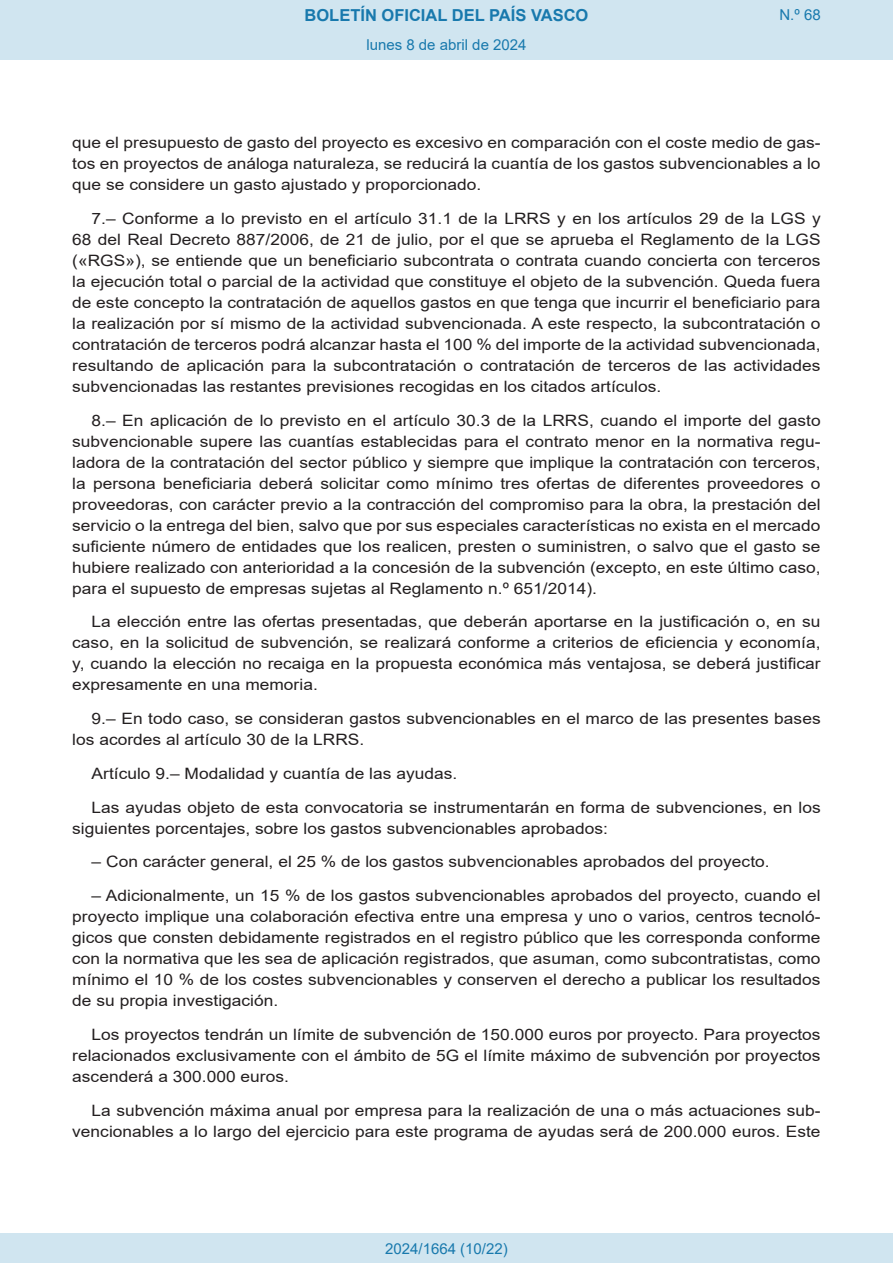
<style>
.page{position:relative;width:893px;height:1263px;background:#fff}
.page>*{position:absolute;margin:0;border:0;box-sizing:border-box;transform-origin:0 0}
.t1{font:700 16.5px "Arial";color:#1879ad}
.BOPVDetalle{font:15.6px/21px "Arial";color:#231f20;text-align:justify;scale:1.11 1}
.Paginacion_Centro{font:15px "Arial";color:#1879ad}
</style>
<div class="page">
<div style="left:0;top:0;width:893px;height:60px;background:#d0e5f0"></div>
<div style="left:0;top:1233px;width:893px;height:30px;background:#d0e5f0"></div>
<p class="t1" style="left:305px;top:3px;width:285px">BOLETÍN OFICIAL DEL PAÍS VASCO</p>
<p class="Paginacion_Centro" style="left:366px;top:35px;width:162px">lunes 8 de abril de 2024</p>
<p class="Paginacion_Centro" style="left:779px;top:5px;width:43px">N.º 68</p>
<p class="BOPVDetalle" style="left:72px;top:132px;width:676px">que el presupuesto de gasto del proyecto es excesivo en comparación con el coste medio de gas&shy;tos en proyectos de análoga naturaleza, se reducirá la cuantía de los gastos subvencionables a lo que se considere un gasto ajustado y proporcionado.</p>
<p class="BOPVDetalle" style="left:72px;top:208px;width:676px;text-indent:19px">7.– Conforme a lo previsto en el artículo 31.1 de la LRRS y en los artículos 29 de la LGS y 68 del Real Decreto 887/2006, de 21 de julio, por el que se aprueba el Reglamento de la LGS («RGS»), se entiende que un beneficiario subcontrata o contrata cuando concierta con terceros la ejecución total o parcial de la actividad que constituye el objeto de la subvención. Queda fuera de este concepto la contratación de aquellos gastos en que tenga que incurrir el beneficiario para la realización por sí mismo de la actividad subvencionada. A este respecto, la subcontratación o contratación de terceros podrá alcanzar hasta el 100 % del importe de la actividad subvencionada, resultando de aplicación para la subcontratación o contratación de terceros de las actividades subvencionadas las restantes previsiones recogidas en los citados artículos.</p>
<p class="BOPVDetalle" style="left:72px;top:410px;width:676px;text-indent:19px">8.– En aplicación de lo previsto en el artículo 30.3 de la LRRS, cuando el importe del gasto subvencionable supere las cuantías establecidas para el contrato menor en la normativa regu&shy;ladora de la contratación del sector público y siempre que implique la contratación con terceros, la persona beneficiaria deberá solicitar como mínimo tres ofertas de diferentes proveedores o proveedoras, con carácter previo a la contracción del compromiso para la obra, la prestación del servicio o la entrega del bien, salvo que por sus especiales características no exista en el mercado suficiente número de entidades que los realicen, presten o suministren, o salvo que el gasto se hubiere realizado con anterioridad a la concesión de la subvención (excepto, en este último caso, para el supuesto de empresas sujetas al Reglamento n.º 651/2014).</p>
<p class="BOPVDetalle" style="left:72px;top:611px;width:676px;text-indent:19px">La elección entre las ofertas presentadas, que deberán aportarse en la justificación o, en su caso, en la solicitud de subvención, se realizará conforme a criterios de eficiencia y economía, y, cuando la elección no recaiga en la propuesta económica más ventajosa, se deberá justificar expresamente en una memoria.</p>
<p class="BOPVDetalle" style="left:72px;top:708px;width:676px;text-indent:19px">9.– En todo caso, se consideran gastos subvencionables en el marco de las presentes bases los acordes al artículo 30 de la LRRS.</p>
<p class="BOPVDetalle" style="left:92px;top:763px;width:331px">Artículo 9.– Modalidad y cuantía de las ayudas.</p>
<p class="BOPVDetalle" style="left:72px;top:797px;width:676px;text-indent:19px">Las ayudas objeto de esta convocatoria se instrumentarán en forma de subvenciones, en los siguientes porcentajes, sobre los gastos subvencionables aprobados:</p>
<p class="BOPVDetalle" style="left:92px;top:851px;width:612px">– Con carácter general, el 25 % de los gastos subvencionables aprobados del proyecto.</p>
<p class="BOPVDetalle" style="left:72px;top:885px;width:676px;text-indent:19px">– Adicionalmente, un 15 % de los gastos subvencionables aprobados del proyecto, cuando el proyecto implique una colaboración efectiva entre una empresa y uno o varios, centros tecnoló&shy;gicos que consten debidamente registrados en el registro público que les corresponda conforme con la normativa que les sea de aplicación registrados, que asuman, como subcontratistas, como mínimo el 10 % de los costes subvencionables y conserven el derecho a publicar los resultados de su propia investigación.</p>
<p class="BOPVDetalle" style="left:72px;top:1024px;width:676px;text-indent:19px">Los proyectos tendrán un límite de subvención de 150.000 euros por proyecto. Para proyectos relacionados exclusivamente con el ámbito de 5G el límite máximo de subvención por proyectos ascenderá a 300.000 euros.</p>
<p class="BOPVDetalle" style="left:72px;top:1100px;width:676px;text-align:right">La subvención máxima anual por empresa para la realización de una o más actuaciones sub&shy;vencionables a lo largo del ejercicio para este programa de ayudas será de 200.000 euros. Este</p>
<p class="Paginacion_Centro" style="left:385px;top:1238px;width:124px">2024/1664 (10/22)</p>
</div>
